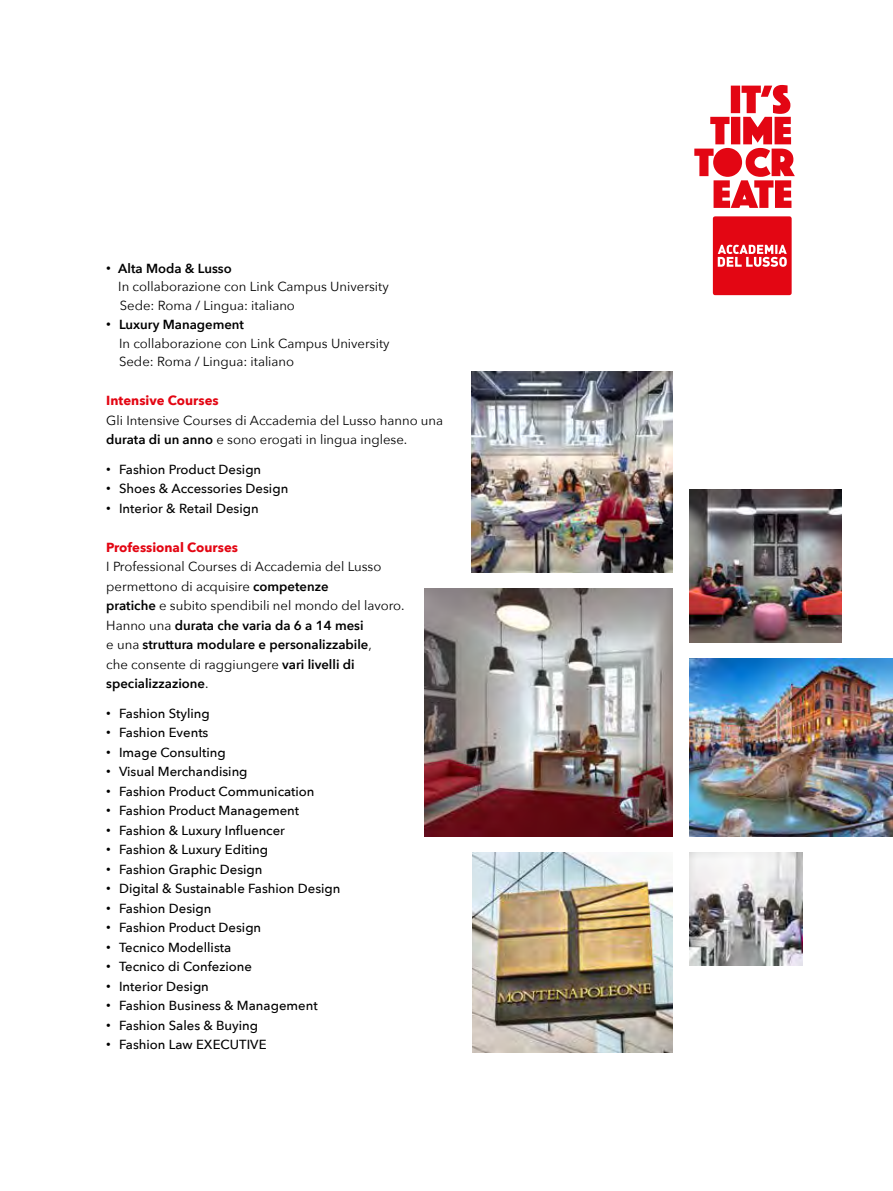
<style>
.page{position:relative;width:893px;height:1191px;background:#fff}
.page>*{position:absolute;margin:0;border:0;box-sizing:border-box;transform-origin:0 0}
.t1{font:13.2px/19.5px "Avenir Next";color:#000}
.t2{font:500 13.2px "Avenir Next";color:#000}
.t3{font:700 13.2px "Avenir Next";color:#e30613}
.s1{font-family:"Arial";font-size:13.5px}
.s2{font-weight:600}
.s3{font-family:"Arial";font-weight:400}
</style>
<div class="page">
<img style="left:689px;top:852px;width:113px;height:113px">
<img style="left:425px;top:588px;width:248px;height:248px">
<img style="left:689px;top:658px;width:204px;height:178px">
<img style="left:472px;top:852px;width:201px;height:200px">
<img style="left:471px;top:371px;width:202px;height:202px">
<img style="left:689px;top:489px;width:153px;height:153px">
<svg style="left:713px;top:216px;width:79px;height:79px"></svg>
<svg style="left:694px;top:85px;width:101px;height:123px"></svg>
<p class="t1" style="left:118px;top:258px;width:272px;line-height:18.8px;text-indent:-12px"><span class="s1">•</span> <span class="s2">Alta Moda &amp; Lusso<br></span>In collaborazione con Link Campus University<br>Sede: Roma / Lingua: italiano</p>
<p class="t1" style="left:119px;top:314px;width:272px;line-height:18.8px;text-indent:-13px"><span class="s1">•</span> <span class="s2">Luxury Management<br></span>In collaborazione con Link Campus University<br>Sede: Roma / Lingua: italiano</p>
<p class="t3" style="left:106px;top:389px;width:114px">Intensive Courses</p>
<p class="t1" style="left:106px;top:410px;width:338px">Gli Intensive Courses di Accademia del Lusso hanno una <span class="s2">durata di un anno</span> e sono erogati in lingua inglese.</p>
<p class="t2" style="left:106px;top:458px;width:156px"><span class="s3">•</span> Fashion Product Design</p>
<p class="t2" style="left:106px;top:477px;width:183px"><span class="s3">•</span> Shoes &amp; Accessories Design</p>
<p class="t2" style="left:106px;top:497px;width:154px"><span class="s3">•</span> Interior &amp; Retail Design</p>
<p class="t3" style="left:106px;top:535px;width:133px">Professional Courses</p>
<p class="t1" style="left:106px;top:556px;width:300px">I Professional Courses di Accademia del Lusso permettono di acquisire <span class="s2">competenze<br>pratiche</span> e subito spendibili nel mondo del lavoro.<br>Hanno una <span class="s2">durata che varia da 6 a 14 mesi<br></span>e una <span class="s2">struttura modulare e personalizzabile</span>,<br>che consente di raggiungere <span class="s2">vari livelli di specializzazione</span>.</p>
<p class="t2" style="left:106px;top:701px;width:105px"><span class="s3">•</span> Fashion Styling</p>
<p class="t2" style="left:106px;top:721px;width:104px"><span class="s3">•</span> Fashion Events</p>
<p class="t2" style="left:106px;top:740px;width:121px"><span class="s3">•</span> Image Consulting</p>
<p class="t2" style="left:106px;top:760px;width:143px"><span class="s3">•</span> Visual Merchandising</p>
<p class="t2" style="left:106px;top:779px;width:210px"><span class="s3">•</span> Fashion Product Communication</p>
<p class="t2" style="left:106px;top:799px;width:194px"><span class="s3">•</span> Fashion Product Management</p>
<p class="t2" style="left:106px;top:818px;width:180px"><span class="s3">•</span> Fashion &amp; Luxury Influencer</p>
<p class="t2" style="left:106px;top:838px;width:163px"><span class="s3">•</span> Fashion &amp; Luxury Editing</p>
<p class="t2" style="left:106px;top:858px;width:158px"><span class="s3">•</span> Fashion Graphic Design</p>
<p class="t2" style="left:106px;top:877px;width:236px"><span class="s3">•</span> Digital &amp; Sustainable Fashion Design</p>
<p class="t2" style="left:106px;top:897px;width:107px"><span class="s3">•</span> Fashion Design</p>
<p class="t2" style="left:106px;top:916px;width:156px"><span class="s3">•</span> Fashion Product Design</p>
<p class="t2" style="left:106px;top:936px;width:126px"><span class="s3">•</span> Tecnico Modellista</p>
<p class="t2" style="left:106px;top:955px;width:147px"><span class="s3">•</span> Tecnico di Confezione</p>
<p class="t2" style="left:106px;top:975px;width:104px"><span class="s3">•</span> Interior Design</p>
<p class="t2" style="left:106px;top:994px;width:213px"><span class="s3">•</span> Fashion Business &amp; Management</p>
<p class="t2" style="left:106px;top:1014px;width:153px"><span class="s3">•</span> Fashion Sales &amp; Buying</p>
<p class="t2" style="left:106px;top:1033px;width:162px"><span class="s3">•</span> Fashion Law EXECUTIVE</p>
</div>
